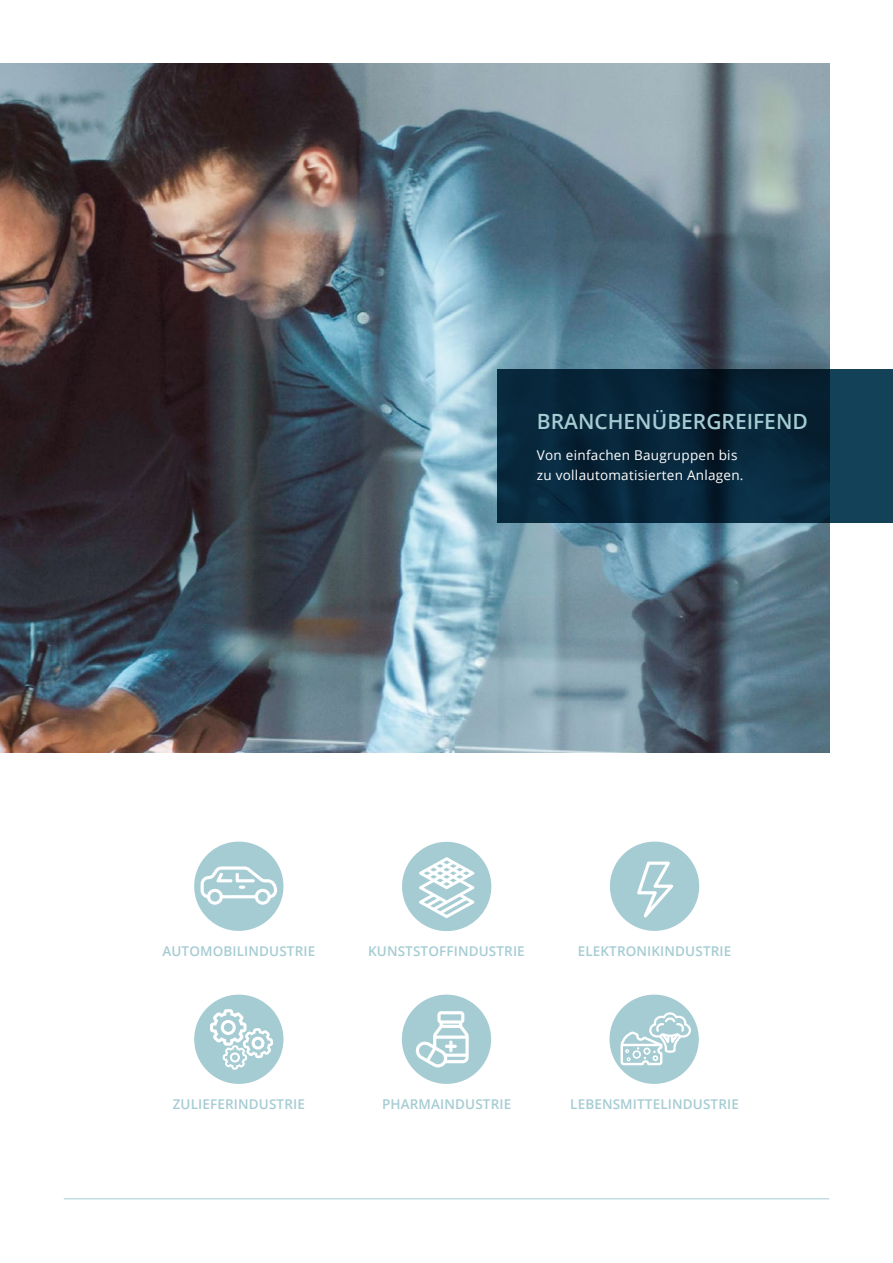
<style>
.page{position:relative;width:893px;height:1263px;background:#fff}
.page>*{position:absolute;margin:0;border:0;box-sizing:border-box;transform-origin:0 0}
.t1{font:600 21px "Open Sans";color:#a5ccd3}
.t2{font:600 13.5px "Open Sans";letter-spacing:.01em;color:#a5ccd3}
.t3{font:13.5px/19.5px "Open Sans";letter-spacing:.02em;color:#fff}
</style>
<div class="page">
<div style="left:194px;top:994px;width:89px;height:90px;background:#a5ccd3;border-radius:50%"></div>
<svg style="left:210px;top:1009px;width:63px;height:61px"></svg>
<div style="left:610px;top:841px;width:89px;height:90px;background:#a5ccd3;border-radius:50%"></div>
<svg style="left:637px;top:861px;width:36px;height:57px"></svg>
<div style="left:609px;top:994px;width:90px;height:90px;background:#a5ccd3;border-radius:50%"></div>
<svg style="left:620px;top:1012px;width:71px;height:53px"></svg>
<div style="left:402px;top:994px;width:89px;height:90px;background:#a5ccd3;border-radius:50%"></div>
<svg style="left:415px;top:1011px;width:54px;height:56px"></svg>
<img style="left:0;top:64px;width:829px;height:688px">
<hr style="left:64px;top:1198px;width:765px;height:1px;background:#a5ccd3">
<svg style="left:497px;top:370px;width:396px;height:153px;fill:#08283c"></svg>
<div style="left:402px;top:842px;width:89px;height:89px;background:#a5ccd3;border-radius:50%"></div>
<svg style="left:419px;top:857px;width:55px;height:61px"></svg>
<div style="left:194px;top:841px;width:89px;height:90px;background:#a5ccd3;border-radius:50%"></div>
<svg style="left:201px;top:866px;width:76px;height:39px"></svg>
<h1 class="t1" style="left:537px;top:407px;width:272px">BRANCHENÜBERGREIFEND</h1>
<p class="t3" style="left:537px;top:445px;width:208px">Von einfachen Baugruppen bis zu vollautomatisierten Anlagen.</p>
<p class="t2" style="left:162px;top:942px;width:154px">AUTOMOBILINDUSTRIE</p>
<p class="t2" style="left:368px;top:942px;width:158px">KUNSTSTOFFINDUSTRIE</p>
<p class="t2" style="left:578px;top:942px;width:155px">ELEKTRONIKINDUSTRIE</p>
<p class="t2" style="left:173px;top:1095px;width:134px">ZULIEFERINDUSTRIE</p>
<p class="t2" style="left:570px;top:1095px;width:170px">LEBENSMITTELINDUSTRIE</p>
<p class="t2" style="left:382px;top:1095px;width:131px">PHARMAINDUSTRIE</p>
</div>
